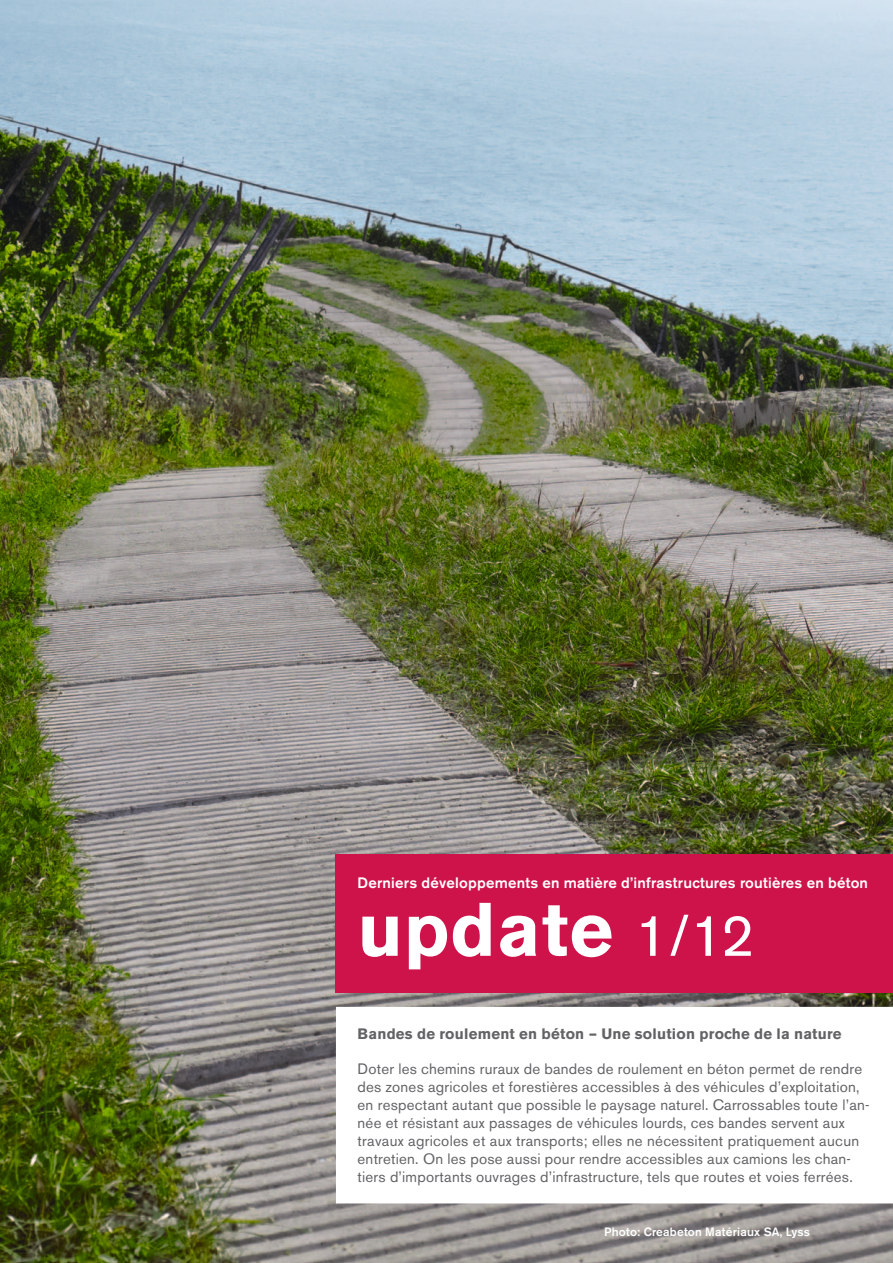
<style>
.page{position:relative;width:893px;height:1263px;background:#fff}
.page>*{position:absolute;margin:0;border:0;box-sizing:border-box;transform-origin:0 0}
.t1{font:700 75px "Akzidenz Grotesk BE";letter-spacing:.015em;color:#fff}
.t2{font:15px/18px "Akzidenz Grotesk BE";letter-spacing:.015em;color:#636366}
.t3{font:500 15px "Akzidenz Grotesk BE";letter-spacing:.015em;color:#fff}
.t4{font:700 15px "Akzidenz Grotesk BE";letter-spacing:.015em;color:#636366}
.t5{font:500 12px "Akzidenz Grotesk BE";letter-spacing:.015em;color:#fff}
.s1{font-weight:400;font-size:58.5px}
</style>
<div class="page">
<img style="left:0;top:0;width:893px;height:1263px">
<div style="left:336px;top:855px;width:557px;height:138px;background:#ce134b"></div>
<svg style="left:336px;top:1007px;width:557px;height:196px"></svg>
<p class="t3" style="left:358px;top:873px;width:512px">Derniers développements en matière d’infrastructures routières en béton</p>
<h1 class="t1" style="left:358px;top:886px;width:398px">update <span class="s1">1/12</span></h1>
<p class="t4" style="left:358px;top:1025px;width:486px">Bandes de roulement en béton – Une solution proche de la nature</p>
<p class="t2" style="left:358px;top:1060px;width:513px">Doter les chemins ruraux de bandes de roulement en béton permet de rendre des zones agricoles et forestières accessibles à des véhicules d’exploitation, en respectant autant que possible le paysage naturel. Carrossables toute l’an&shy;née et résistant aux passages de véhicules lourds, ces bandes servent aux travaux agricoles et aux transports; elles ne nécessitent pratiquement aucun entretien. On les pose aussi pour rendre accessibles aux camions les chan&shy;tiers d’importants ouvrages d’infrastructure, tels que routes et voies ferrées.</p>
<p class="t5" style="left:604px;top:1224px;width:207px">Photo: Creabeton Matériaux SA, Lyss</p>
</div>
